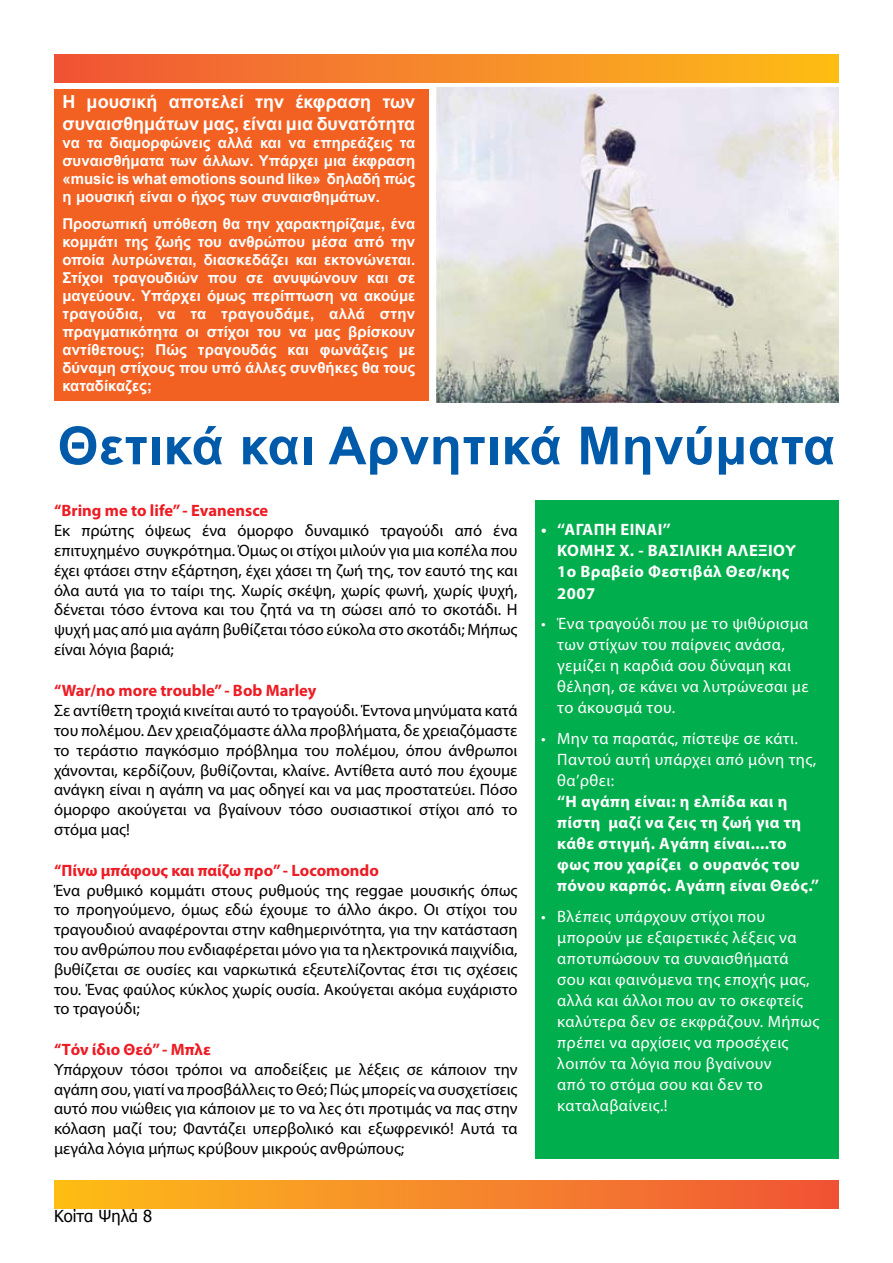
<style>
.page{position:relative;width:893px;height:1263px;background:#fff}
.page>*{position:absolute;margin:0;border:0;box-sizing:border-box;transform-origin:0 0}
.t1{font:700 52.5px "Arial";letter-spacing:.01em;color:#005aaa}
.t2{font:700 18px/21.6px "Arial";color:#fff}
.t3{font:16.5px/19.8px "Myriad Pro";color:#000;text-align:justify}
.t4{font:16.5px/21px "Myriad Pro";letter-spacing:.025em;color:#fff}
.t5{font:700 16.5px/21px "Myriad Pro";letter-spacing:.025em;color:#fff}
.t6{font:700 16.5px "Myriad Pro";color:#ed1c24}
.t7{font:16.5px "Tahoma";color:#000}
.t8{font:700 15px/18px "Arial";color:#fff;text-align:justify}
</style>
<div class="page">
<div style="left:536px;top:500px;width:303px;height:658px;background:#00ae4d"></div>
<div style="left:54px;top:1180px;width:785px;height:29px;background:linear-gradient(to right,#fdbe19,#f05438)"></div>
<img style="left:436px;top:87px;width:403px;height:315px">
<div style="left:54px;top:54px;width:785px;height:28px;background:linear-gradient(to right,#f05538,#fdbe19)"></div>
<div style="left:54px;top:89px;width:374px;height:312px;background:#f26122"></div>
<p class="t2" style="left:62px;top:92px;width:354px">Η μουσική αποτελεί την έκφραση των συναισθημάτων μας, είναι μια δυνατότητα</p>
<p class="t8" style="left:62px;top:134px;width:354px">να τα διαμορφώνεις αλλά και να επηρεάζεις τα συναισθήματα των άλλων. Υπάρχει μια έκφραση «music is what emotions sound like» δηλαδή πώς η μουσική είναι ο ήχος των συναισθημάτων.</p>
<p class="t8" style="left:62px;top:215px;width:354px">Προσωπική υπόθεση θα την χαρακτηρίζαμε, ένα κομμάτι της ζωής του ανθρώπου μέσα από την οποία λυτρώνεται, διασκεδάζει και εκτονώνεται.<br>Στίχοι τραγουδιών που σε ανυψώνουν και σε μαγεύουν. Υπάρχει όμως περίπτωση να ακούμε τραγούδια, να τα τραγουδάμε, αλλά στην πραγματικότητα οι στίχοι του να μας βρίσκουν αντίθετους; Πώς τραγουδάς και φωνάζεις με δύναμη στίχους που υπό άλλες συνθήκες θα τους καταδίκαζες;</p>
<h1 class="t1" style="left:58px;top:411px;width:779px">Θετικά και Αρνητικά Μηνύματα</h1>
<p class="t6" style="left:54px;top:500px;width:216px">‘‘Bring me to life’’ - Evanensce</p>
<p class="t3" style="left:54px;top:520px;width:465px">Εκ πρώτης όψεως ένα όμορφο δυναμικό τραγούδι από ένα επιτυχημένο συγκρότημα. Όμως οι στίχοι μιλούν για μια κοπέλα που έχει φτάσει στην εξάρτηση, έχει χάσει τη ζωή της, τον εαυτό της και όλα αυτά για το ταίρι της. Χωρίς σκέψη, χωρίς φωνή, χωρίς ψυχή, δένεται τόσο έντονα και του ζητά να τη σώσει από το σκοτάδι. Η ψυχή μας από μια αγάπη βυθίζεται τόσο εύκολα στο σκοτάδι; Μήπως είναι λόγια βαριά;</p>
<p class="t6" style="left:54px;top:680px;width:264px">‘‘War/no more trouble’’ - Bob Marley</p>
<p class="t3" style="left:54px;top:700px;width:465px">Σε αντίθετη τροχιά κινείται αυτό το τραγούδι. Έντονα μηνύματα κατά του πολέμου. Δεν χρειαζόμαστε άλλα προβλήματα, δε χρειαζόμαστε το τεράστιο παγκόσμιο πρόβλημα του πολέμου, όπου άνθρωποι χάνονται, κερδίζουν, βυθίζονται, κλαίνε. Αντίθετα αυτό που έχουμε ανάγκη είναι η αγάπη να μας οδηγεί και να μας προστατεύει. Πόσο όμορφο ακούγεται να βγαίνουν τόσο ουσιαστικοί στίχοι από το στόμα μας!</p>
<p class="t6" style="left:54px;top:859px;width:326px">‘‘Πίνω μπάφους και παίζω προ’’ - Locomondo</p>
<p class="t3" style="left:54px;top:880px;width:465px">Ένα ρυθμικό κομμάτι στους ρυθμούς της reggae μουσικής όπως το προηγούμενο, όμως εδώ έχουμε το άλλο άκρο. Οι στίχοι του τραγουδιού αναφέρονται στην καθημερινότητα, για την κατάσταση του ανθρώπου που ενδιαφέρεται μόνο για τα ηλεκτρονικά παιχνίδια, βυθίζεται σε ουσίες και ναρκωτικά εξευτελίζοντας έτσι τις σχέσεις του. Ένας φαύλος κύκλος χωρίς ουσία. Ακούγεται ακόμα ευχάριστο το τραγούδι;</p>
<p class="t6" style="left:54px;top:1039px;width:158px">‘‘Τόν ίδιο Θεό’’ - Μπλε</p>
<p class="t3" style="left:54px;top:1059px;width:465px">Υπάρχουν τόσοι τρόποι να αποδείξεις με λέξεις σε κάποιον την αγάπη σου, γιατί να προσβάλλεις το Θεό; Πώς μπορείς να συσχετίσεις αυτό που νιώθεις για κάποιον με το να λες ότι προτιμάς να πας στην κόλαση μαζί του; Φαντάζει υπερβολικό και εξωφρενικό! Αυτά τα μεγάλα λόγια μήπως κρύβουν μικρούς ανθρώπους;</p>
<p class="t5" style="left:557px;top:519px;width:240px;text-indent:-16px">• ‘‘ΑΓΑΠΗ ΕΙΝΑΙ’’<br>ΚΟΜΗΣ Χ. - ΒΑΣΙΛΙΚΗ ΑΛΕΞΙΟΥ<br>1ο Βραβείο Φεστιβάλ Θεσ/κης<br>2007</p>
<p class="t4" style="left:557px;top:613px;width:253px;text-indent:-16px">• Ένα τραγούδι που με το ψιθύρισμα των στίχων του παίρνεις ανάσα, γεμίζει η καρδιά σου δύναμη και θέληση, σε κάνει να λυτρώνεσαι με το άκουσμά του.</p>
<p class="t4" style="left:557px;top:728px;width:260px;text-indent:-16px">• Μην τα παρατάς, πίστεψε σε κάτι.<br>Παντού αυτή υπάρχει από μόνη της, θα’ρθει:</p>
<p class="t5" style="left:557px;top:790px;width:263px">‘‘Η αγάπη είναι: η ελπίδα και η πίστη μαζί να ζεις τη ζωή για τη κάθε στιγμή. Αγάπη είναι....το φως που χαρίζει ο ουρανός του πόνου καρπός. Αγάπη είναι Θεός.’’</p>
<p class="t4" style="left:557px;top:905px;width:263px;text-indent:-16px">• Βλέπεις υπάρχουν στίχοι που μπορούν με εξαιρετικές λέξεις να αποτυπώσουν τα συναισθήματά σου και φαινόμενα της εποχής μας, αλλά και άλλοι που αν το σκεφτείς καλύτερα δεν σε εκφράζουν. Μήπως πρέπει να αρχίσεις να προσέχεις λοιπόν τα λόγια που βγαίνουν<br>από το στόμα σου και δεν το καταλαβαίνεις.!</p>
<p class="t7" style="left:54px;top:1204px;width:100px">Κοίτα Ψηλά 8</p>
</div>
